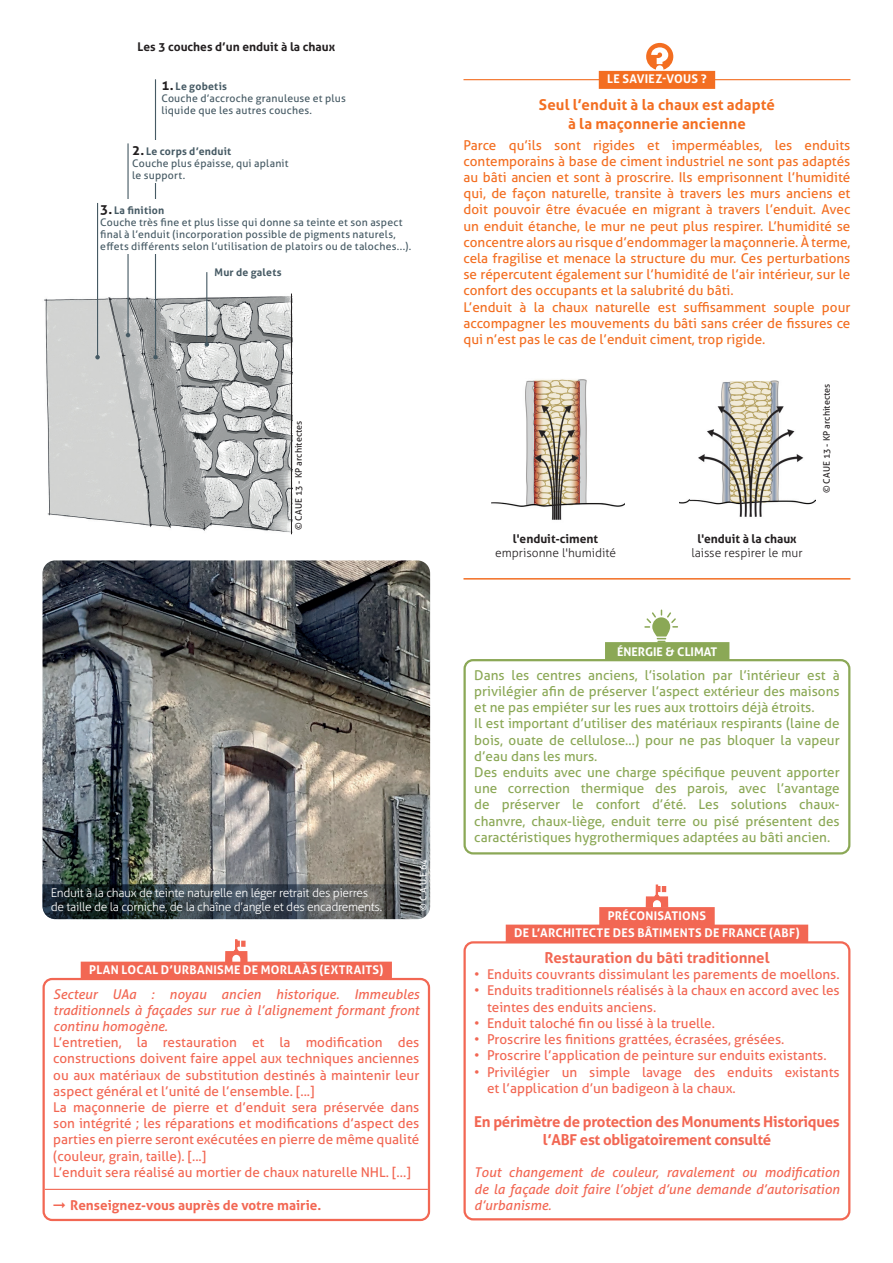
<style>
.page{position:relative;width:893px;height:1263px;background:#fff}
.page>*{position:absolute;margin:0;border:0;box-sizing:border-box;transform-origin:0 0}
.Titre_Reglementaire{font:700 15px/18px "Aller";letter-spacing:-.02em;color:#f26753;text-align:center}
.Titre_encard_saviezvous{font:700 15px "Aller";letter-spacing:.01em;color:#f36e21}
.Titre_Reglementaire-2{font:700 15px "Aller";color:#f26753}
.t1{font:13.5px/16.2px "Aller";color:#f26753;text-align:justify}
.Titre_encard_saviezvous-2{font:13.5px/16.2px "Aller";color:#f36e21;text-align:justify}
.Texte_courant_encard_climat{font:13.5px/16.2px "Aller";color:#8ba856;text-align:justify}
.t2{font:italic 13.5px/16.2px "Aller";color:#f26753;text-align:justify}
.t3{font:700 13.5px "Aller";color:#f26753}
.Légende_photo{font:300 12px "Aller";letter-spacing:-.025em;color:#fff}
.petit_titre_encard____point_reg{font:700 12px "Aller";letter-spacing:.025em;color:#fff}
.Légende_photo-2{font:700 12px "Aller";color:#231f20}
.Légende_photo-3{font:300 12px "Aller";color:#231f20}
.petit_titre_encard_saviezvous{font:700 12px "Aller";letter-spacing:.02em;color:#fff}
.petit_titre_encard____point_reg-2{font:700 12px "Aller";color:#fff}
.Légendes{font:10.5px/12px "Aller";letter-spacing:.02em;color:#465a64}
.Légendes-2{font:700 10.5px "Aller";letter-spacing:.025em;color:#465a64}
.schéma{font:9px "Aller";color:#231f20}
.t4{font:9px "Aller";color:#fff}
.s1{font-size:13.5px;color:#231f20}
</style>
<div class="page">
<hr style="left:45px;top:1189px;width:383px;height:1px;background:#f26753">
<div style="left:43px;top:978px;width:387px;height:243px;border:2px solid #f26753;border-radius:9px"></div>
<svg style="left:224px;top:939px;width:24px;height:23px"></svg>
<div style="left:81px;top:962px;width:311px;height:18px;background:#f26753"></div>
<img style="left:43px;top:560px;width:387px;height:351px">
<svg style="left:43px;top:884px;width:386px;height:35px"></svg>
<img style="left:491px;top:379px;width:134px;height:141px">
<img style="left:679px;top:381px;width:136px;height:136px">
<div style="left:599px;top:71px;width:116px;height:18px;background:#f36e21"></div>
<hr style="left:463px;top:79px;width:387px;height:1px;background:#f36e21">
<svg style="left:646px;top:43px;width:27px;height:27px"></svg>
<hr style="left:463px;top:578px;width:387px;height:2px;background:#f36e21">
<div style="left:463px;top:659px;width:387px;height:195px;border:2px solid #8ba856;border-radius:9px"></div>
<svg style="left:644px;top:609px;width:34px;height:33px"></svg>
<div style="left:605px;top:642px;width:124px;height:18px;background:#8ba856"></div>
<div style="left:463px;top:941px;width:387px;height:279px;border:2px solid #f26753;border-radius:9px"></div>
<div style="left:599px;top:907px;width:116px;height:18px;background:#f26753"></div>
<div style="left:506px;top:924px;width:302px;height:18px;background:#f26753"></div>
<svg style="left:645px;top:884px;width:24px;height:24px"></svg>
<img style="left:44px;top:279px;width:248px;height:256px">
<hr style="left:291px;top:294px;width:1px;height:240px;background:#231f20">
<hr style="left:127px;top:143px;width:2px;height:192px;background:#465a64">
<svg style="left:126px;top:333px;width:4px;height:4px"></svg>
<hr style="left:155px;top:79px;width:1px;height:278px;background:#465a64">
<svg style="left:153px;top:355px;width:5px;height:4px"></svg>
<hr style="left:206px;top:272px;width:1px;height:72px;background:#465a64">
<svg style="left:205px;top:342px;width:4px;height:5px"></svg>
<div style="left:100px;top:200px;width:314px;height:54px;background:#fff"></div>
<hr style="left:97px;top:203px;width:1px;height:154px;background:#465a64">
<svg style="left:95px;top:355px;width:5px;height:4px"></svg>
<div style="left:132px;top:140px;width:237px;height:43px;background:#fff"></div>
<p class="Légende_photo-2" style="left:138px;top:40px;width:199px">Les 3 couches d’un enduit à la chaux</p>
<p class="Légendes-2" style="left:161px;top:80px;width:67px"><span class="s1">1.</span> Le gobetis</p>
<p class="Légendes" style="left:161px;top:92px;width:186px">Couche d’accroche granuleuse et plus liquide que les autres couches.</p>
<p class="Légendes-2" style="left:132px;top:144px;width:101px"><span class="s1">2.</span> Le corps d’enduit</p>
<p class="Légendes" style="left:132px;top:157px;width:158px">Couche plus épaisse, qui aplanit le support.</p>
<p class="Légendes-2" style="left:100px;top:204px;width:66px"><span class="s1">3.</span> La finition</p>
<p class="Légendes" style="left:100px;top:216px;width:313px">Couche très fine et plus lisse qui donne sa teinte et son aspect final à l’enduit (incorporation possible de pigments naturels, effets différents selon l’utilisation de platoirs ou de taloches...).</p>
<p class="Légendes-2" style="left:215px;top:266px;width:69px">Mur de galets</p>
<p class="schéma" style="left:293px;top:530px;width:111px;rotate:-90deg">© CAUE 13 - KP architectes</p>
<p class="Légende_photo" style="left:51px;top:886px;width:319px">Enduit à la chaux de teinte naturelle en léger retrait des pierres</p>
<p class="Légende_photo" style="left:51px;top:899px;width:333px">de taille de la corniche, de la chaîne d’angle et des encadrements.</p>
<p class="petit_titre_encard____point_reg" style="left:89px;top:962px;width:296px">PLAN LOCAL D’URBANISME DE MORLAÀS (EXTRAITS)</p>
<p class="t4" style="left:418px;top:911px;width:53px;rotate:-90deg">© C.A.U.E 64</p>
<p class="t2" style="left:53px;top:986px;width:368px">Secteur UAa : noyau ancien historique. Immeubles traditionnels à façades sur rue à l’alignement formant front continu homogène.</p>
<p class="t1" style="left:53px;top:1034px;width:368px">L’entretien, la restauration et la modification des constructions doivent faire appel aux techniques anciennes ou aux matériaux de substitution destinés à maintenir leur aspect général et l’unité de l’ensemble. [...]</p>
<p class="t1" style="left:53px;top:1099px;width:368px">La maçonnerie de pierre et d’enduit sera préservée dans son intégrité ; les réparations et modifications d’aspect des parties en pierre seront exécutées en pierre de même qualité (couleur, grain, taille). [...]</p>
<p class="t1" style="left:53px;top:1164px;width:359px">L’enduit sera réalisé au mortier de chaux naturelle NHL. [...]</p>
<p class="t3" style="left:53px;top:1197px;width:270px">➞ Renseignez-vous auprès de votre mairie.</p>
<p class="petit_titre_encard_saviezvous" style="left:607px;top:72px;width:101px">LE SAVIEZ-VOUS ?</p>
<p class="Titre_encard_saviezvous" style="left:539px;top:95px;width:238px">Seul l’enduit à la chaux est adapté</p>
<p class="Titre_encard_saviezvous" style="left:568px;top:115px;width:179px">à la maçonnerie ancienne</p>
<p class="Titre_encard_saviezvous-2" style="left:463px;top:137px;width:388px">Parce qu’ils sont rigides et imperméables, les enduits contemporains à base de ciment industriel ne sont pas adaptés au bâti ancien et sont à proscrire. Ils emprisonnent l’humidité qui, de façon naturelle, transite à travers les murs anciens et doit pouvoir être évacuée en migrant à travers l’enduit. Avec un enduit étanche, le mur ne peut plus respirer. L’humidité se concentre alors au risque d’endommager la maçonnerie. À terme, cela fragilise et menace la structure du mur. Ces perturbations se répercutent également sur l’humidité de l’air intérieur, sur le confort des occupants et la salubrité du bâti.</p>
<p class="Titre_encard_saviezvous-2" style="left:463px;top:299px;width:388px">L’enduit à la chaux naturelle est suffisamment souple pour accompagner les mouvements du bâti sans créer de fissures ce qui n’est pas le cas de l’enduit ciment, trop rigide.</p>
<p class="Légende_photo-2" style="left:513px;top:531px;width:87px">l'enduit-ciment</p>
<p class="Légende_photo-3" style="left:495px;top:545px;width:122px">emprisonne l'humidité</p>
<p class="Légende_photo-2" style="left:697px;top:531px;width:101px">l'enduit à la chaux</p>
<p class="Légende_photo-3" style="left:691px;top:545px;width:113px">laisse respirer le mur</p>
<p class="schéma" style="left:821px;top:493px;width:111px;rotate:-90deg">© CAUE 13 - KP architectes</p>
<p class="petit_titre_encard____point_reg-2" style="left:617px;top:644px;width:102px">ÉNERGIE &amp; CLIMAT</p>
<p class="Texte_courant_encard_climat" style="left:474px;top:667px;width:367px">Dans les centres anciens, l’isolation par l’intérieur est à privilégier afin de préserver l’aspect extérieur des maisons et ne pas empiéter sur les rues aux trottoirs déjà étroits.</p>
<p class="Texte_courant_encard_climat" style="left:474px;top:715px;width:367px">Il est important d’utiliser des matériaux respirants (laine de bois, ouate de cellulose…) pour ne pas bloquer la vapeur d’eau dans les murs.</p>
<p class="Texte_courant_encard_climat" style="left:474px;top:764px;width:367px">Des enduits avec une charge spécifique peuvent apporter une correction thermique des parois, avec l’avantage de préserver le confort d’été. Les solutions chaux&shy;chanvre, chaux-liège, enduit terre ou pisé présentent des caractéristiques hygrothermiques adaptées au bâti ancien.</p>
<p class="petit_titre_encard____point_reg" style="left:608px;top:908px;width:100px">PRÉCONISATIONS</p>
<p class="petit_titre_encard____point_reg" style="left:514px;top:925px;width:287px">DE L’ARCHITECTE DES BÂTIMENTS DE FRANCE (ABF)</p>
<p class="Titre_Reglementaire-2" style="left:544px;top:948px;width:227px">Restauration du bâti traditionnel</p>
<p class="t1" style="left:474px;top:966px;width:367px">• Enduits couvrants dissimulant les parements de moellons.</p>
<p class="t1" style="left:487px;top:982px;width:354px;text-indent:-13px">• Enduits traditionnels réalisés à la chaux en accord avec les teintes des enduits anciens.</p>
<p class="t1" style="left:474px;top:1015px;width:242px">• Enduit taloché fin ou lissé à la truelle.</p>
<p class="t1" style="left:474px;top:1031px;width:312px">• Proscrire les finitions grattées, écrasées, grésées.</p>
<p class="t1" style="left:474px;top:1047px;width:354px">• Proscrire l’application de peinture sur enduits existants.</p>
<p class="t1" style="left:487px;top:1063px;width:354px;text-indent:-13px">• Privilégier un simple lavage des enduits existants et l’application d’un badigeon à la chaux.</p>
<p class="Titre_Reglementaire" style="left:474px;top:1112px;width:367px">En périmètre de protection des Monuments Historiques l’ABF est obligatoirement consulté</p>
<p class="t2" style="left:474px;top:1164px;width:367px">Tout changement de couleur, ravalement ou modification de la façade doit faire l’objet d’une demande d’autorisation d’urbanisme.</p>
</div>
